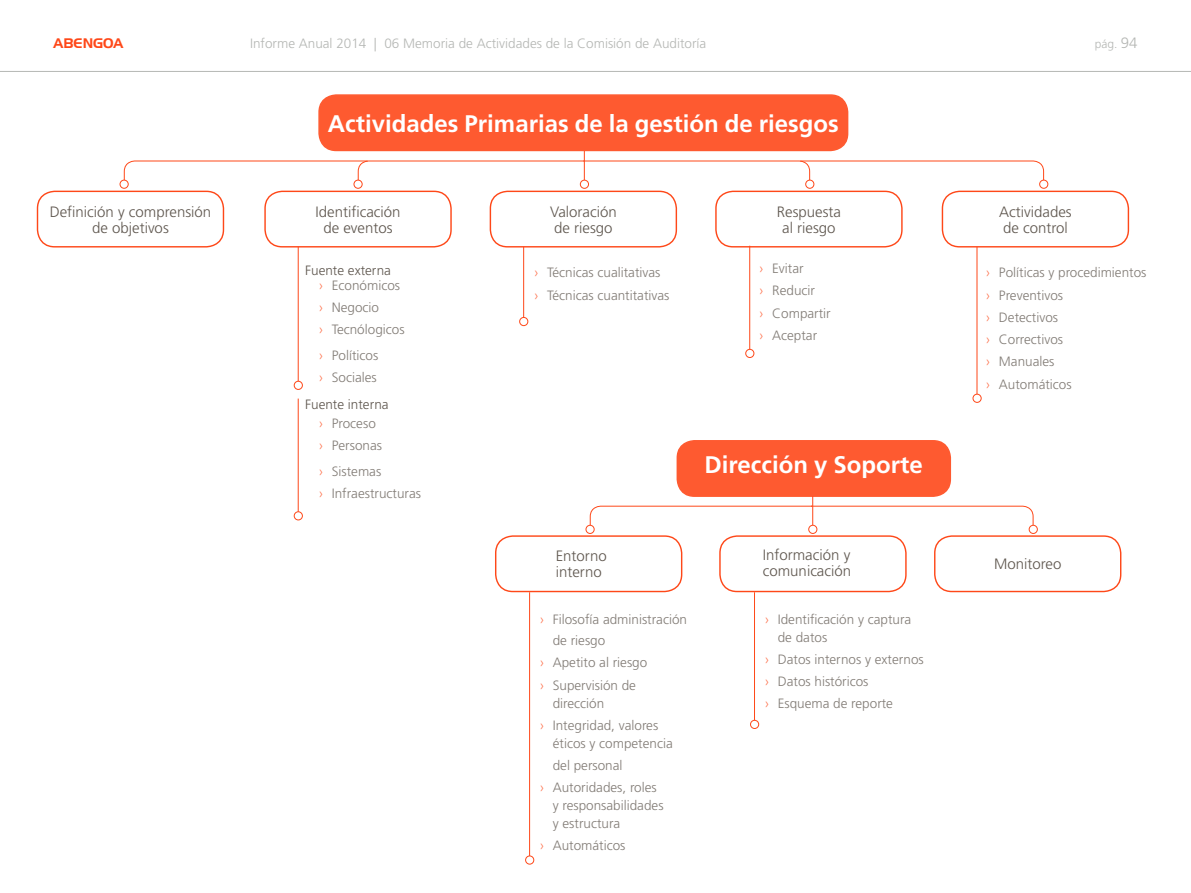
<style>
.page{position:relative;width:1191px;height:893px;background:#fff}
.page>*{position:absolute;margin:0;border:0;box-sizing:border-box;transform-origin:0 0}
.t1{font:700 24px "Frutiger LT Std";color:#fff}
.t2{font:300 15px/15.8px "Frutiger LT Std";color:#5f574f}
.t3{font:300 13.5px/22.2px "Frutiger LT Std";color:#827c76}
.t4{font:300 13.5px "Frutiger LT Std";color:#b5b7b4}
.t5{font:300 13.5px "Frutiger LT Std";color:#5f574f}
.t6{font:13.5px "Handel Gothic BT";color:#fe4819}
.t7{font:300 12px "Frutiger LT Std";color:#b5b7b4}
.s1{font-size:15px}
.s2{color:#fe704b}
</style>
<div class="page">
<hr style="left:0;top:71px;width:1191px;height:1px;background:#b5b7b4">
<div style="left:37px;top:191px;width:187px;height:56px;border:1px solid #fe4819;border-radius:17px"></div>
<div style="left:264px;top:191px;width:188px;height:56px;border:1px solid #fe4819;border-radius:17px"></div>
<div style="left:489px;top:191px;width:188px;height:56px;border:1px solid #fe4819;border-radius:17px"></div>
<div style="left:715px;top:191px;width:187px;height:56px;border:1px solid #fe4819;border-radius:17px"></div>
<div style="left:941px;top:191px;width:188px;height:56px;border:1px solid #fe4819;border-radius:17px"></div>
<div style="left:934px;top:535px;width:187px;height:57px;border:1px solid #fe4819;border-radius:17px"></div>
<div style="left:677px;top:441px;width:273px;height:55px;background:#fe5a30;border-radius:17px"></div>
<div style="left:676px;top:440px;width:275px;height:57px;border:1px solid #fe4819;border-radius:17px"></div>
<div style="left:719px;top:535px;width:187px;height:57px;border:1px solid #fe4819;border-radius:17px"></div>
<div style="left:495px;top:535px;width:187px;height:57px;border:1px solid #fe4819;border-radius:17px"></div>
<hr style="left:529px;top:592px;width:1px;height:266px;background:#fe4819">
<div style="left:525px;top:856px;width:9px;height:8px;border:1px solid #fe4819;border-radius:50%"></div>
<hr style="left:754px;top:592px;width:1px;height:130px;background:#fe4819">
<div style="left:750px;top:720px;width:9px;height:9px;border:1px solid #fe4819;border-radius:50%"></div>
<hr style="left:976px;top:247px;width:1px;height:149px;background:#fe4819">
<div style="left:972px;top:394px;width:9px;height:9px;border:1px solid #fe4819;border-radius:50%"></div>
<hr style="left:298px;top:247px;width:1px;height:136px;background:#fe4819">
<div style="left:294px;top:381px;width:9px;height:9px;border:1px solid #fe4819;border-radius:50%"></div>
<hr style="left:298px;top:399px;width:1px;height:115px;background:#fe4819">
<div style="left:294px;top:512px;width:8px;height:8px;background:#fff;border-radius:50%"></div>
<div style="left:294px;top:511px;width:9px;height:9px;border:1px solid #fe4819;border-radius:50%"></div>
<hr style="left:523px;top:247px;width:1px;height:72px;background:#fe4819">
<div style="left:519px;top:317px;width:9px;height:9px;border:1px solid #fe4819;border-radius:50%"></div>
<hr style="left:749px;top:246px;width:1px;height:105px;background:#fe4819">
<div style="left:745px;top:349px;width:9px;height:9px;border:1px solid #fe4819;border-radius:50%"></div>
<div style="left:808px;top:525px;width:9px;height:9px;border:1px solid #fe4819;border-radius:50%"></div>
<div style="left:580px;top:180px;width:9px;height:9px;border:1px solid #fe4819;border-radius:50%"></div>
<div style="left:585px;top:525px;width:9px;height:9px;border:1px solid #fe4819;border-radius:50%"></div>
<div style="left:120px;top:180px;width:8px;height:9px;border:1px solid #fe4819;border-radius:50%"></div>
<div style="left:1039px;top:180px;width:9px;height:9px;border:1px solid #fe4819;border-radius:50%"></div>
<div style="left:354px;top:180px;width:8px;height:9px;border:1px solid #fe4819;border-radius:50%"></div>
<svg style="left:124px;top:151px;width:920px;height:35px"></svg>
<div style="left:805px;top:180px;width:9px;height:8px;background:#fff;border-radius:50%"></div>
<div style="left:805px;top:180px;width:9px;height:9px;border:1px solid #fe4819;border-radius:50%"></div>
<svg style="left:589px;top:496px;width:444px;height:35px"></svg>
<div style="left:1029px;top:525px;width:8px;height:8px;background:#fff;border-radius:50%"></div>
<div style="left:1028px;top:525px;width:9px;height:9px;border:1px solid #fe4819;border-radius:50%"></div>
<div style="left:319px;top:95px;width:528px;height:55px;background:#fe5a30;border-radius:17px"></div>
<div style="left:318px;top:94px;width:530px;height:57px;border:1px solid #fe4819;border-radius:17px"></div>
<p class="t6" style="left:54px;top:35px;width:71px">ABENGOA</p>
<p class="t4" style="left:250px;top:35px;width:458px">Informe Anual 2014 | 06 Memoria de Actividades de la Comisión de Auditoría</p>
<p class="t7" style="left:1094px;top:37px;width:44px">pág. <span class="s1">94</span></p>
<h1 class="t1" style="left:328px;top:109px;width:512px">Actividades Primarias de la gestión de riesgos</h1>
<p class="t2" style="left:50px;top:204px;width:163px;text-align:center">Definición y comprensión de objetivos</p>
<p class="t2" style="left:315px;top:204px;width:86px;text-align:center">Identificación de eventos</p>
<p class="t2" style="left:777px;top:204px;width:66px;text-align:center">Respuesta al riesgo</p>
<p class="t2" style="left:550px;top:204px;width:68px">Valoración de riesgo</p>
<p class="t2" style="left:999px;top:204px;width:74px">Actividades de control</p>
<p class="t5" style="left:305px;top:263px;width:87px">Fuente externa</p>
<p class="t3" style="left:319px;top:274px;width:87px"><span class="s2">›</span> Económicos <span class="s2">›</span> Negocio<br><span class="s2">›</span> Tecnólogicos</p>
<p class="t3" style="left:319px;top:345px;width:61px"><span class="s2">›</span> Políticos <span class="s2">›</span> Sociales</p>
<p class="t5" style="left:305px;top:396px;width:85px">Fuente interna</p>
<p class="t3" style="left:319px;top:412px;width:65px"><span class="s2">›</span> Proceso <span class="s2">›</span> Personas</p>
<p class="t3" style="left:319px;top:460px;width:103px"><span class="s2">›</span> Sistemas<br><span class="s2">›</span> Infraestructuras</p>
<p class="t3" style="left:759px;top:257px;width:73px"><span class="s2">›</span> Evitar<br><span class="s2">›</span> Reducir<br><span class="s2">›</span> Compartir <span class="s2">›</span> Aceptar</p>
<p class="t3" style="left:534px;top:262px;width:136px"><span class="s2">›</span> Técnicas cualitativas<br><span class="s2">›</span> Técnicas cuantitativas</p>
<p class="t3" style="left:986px;top:262px;width:162px"><span class="s2">›</span> Políticas y procedimientos <span class="s2">›</span> Preventivos<br><span class="s2">›</span> Detectivos<br><span class="s2">›</span> Correctivos<br><span class="s2">›</span> Manuales<br><span class="s2">›</span> Automáticos</p>
<h1 class="t1" style="left:704px;top:450px;width:220px">Dirección y Soporte</h1>
<p class="t2" style="left:763px;top:547px;width:90px">Información y comunicación</p>
<p class="t2" style="left:555px;top:548px;width:53px">Entorno interno</p>
<p class="t2" style="left:994px;top:557px;width:69px">Monitoreo</p>
<p class="t3" style="left:540px;top:608px;width:148px"><span class="s2">›</span> Filosofía administración</p>
<p class="t3" style="left:553px;top:630px;width:54px">de riesgo</p>
<p class="t3" style="left:540px;top:652px;width:109px"><span class="s2">›</span> Apetito al riesgo</p>
<p class="t3" style="left:540px;top:674px;width:98px"><span class="s2">›</span> Supervisión de</p>
<p class="t3" style="left:540px;top:692px;width:120px;text-indent:13px">dirección<br><span class="s2">›</span> Integridad, valores</p>
<p class="t3" style="left:553px;top:732px;width:121px">éticos y competencia</p>
<p class="t3" style="left:553px;top:754px;width:71px">del personal</p>
<p class="t3" style="left:540px;top:776px;width:118px"><span class="s2">›</span> Autoridades, roles</p>
<p class="t3" style="left:553px;top:796px;width:112px;line-height:18px">y responsabilidades y estructura</p>
<p class="t3" style="left:540px;top:834px;width:87px"><span class="s2">›</span> Automáticos</p>
<p class="t3" style="left:777px;top:610px;width:135px;line-height:18px;text-indent:-13px"><span class="s2">›</span> Identificación y captura de datos</p>
<p class="t3" style="left:765px;top:648px;width:160px"><span class="s2">›</span> Datos internos y externos <span class="s2">›</span> Datos históricos<br><span class="s2">›</span> Esquema de reporte</p>
</div>
